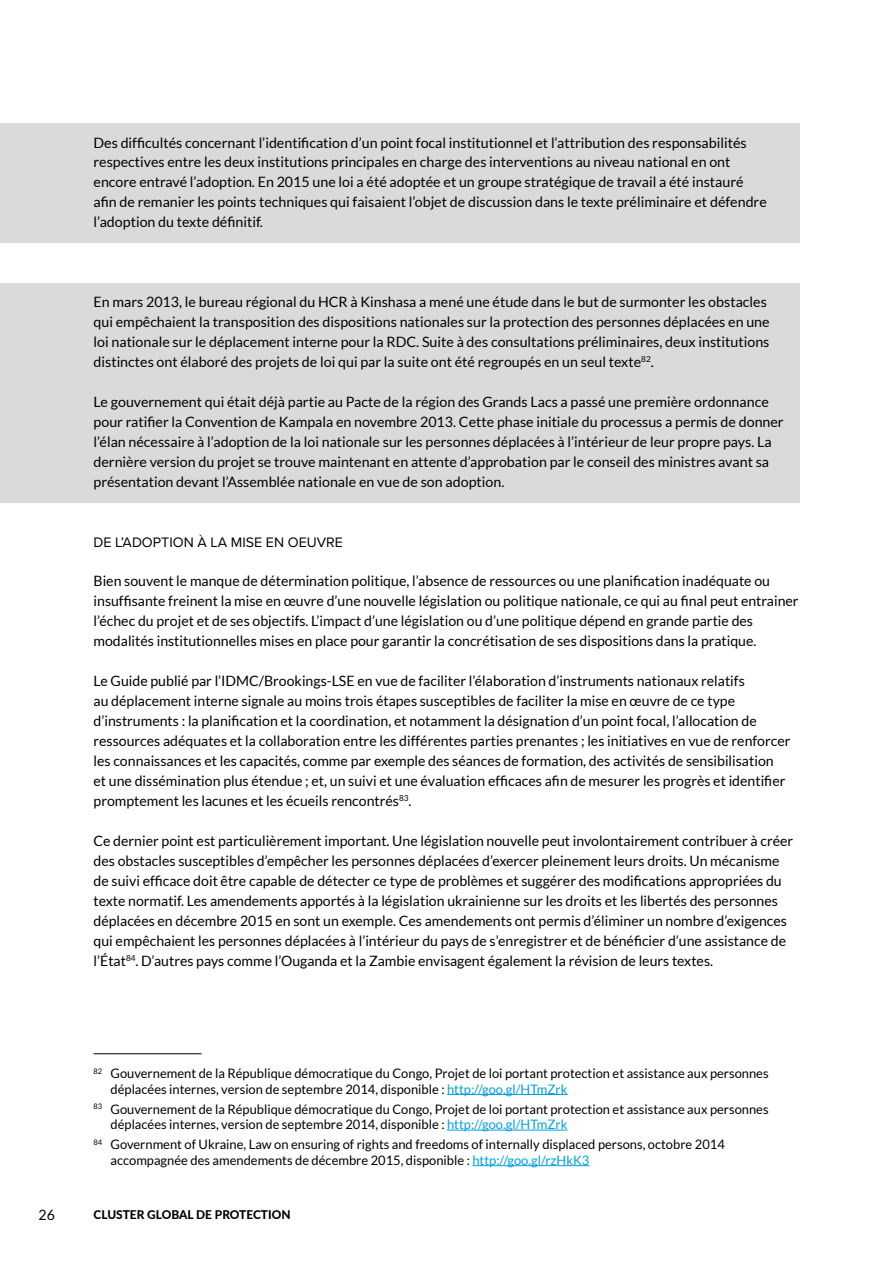
<style>
.page{position:relative;width:893px;height:1263px;background:#fff}
.page>*{position:absolute;margin:0;border:0;box-sizing:border-box;transform-origin:0 0}
.t1{font:14.25px/20px "Lato";color:#000}
.t2{font:14.25px "Proxima Nova";color:#000}
.t3{font:13.05px/15.6px "Lato";color:#000}
.t4{font:800 12px "Lato";color:#000}
.s1{color:#009fe3}
</style>
<div class="page">
<div style="left:0;top:123px;width:799px;height:120px;background:#dadada"></div>
<div style="left:0;top:283px;width:799px;height:219px;background:#dadada"></div>
<hr style="left:94px;top:1053px;width:108px;height:1px;background:#000">
<hr style="left:447px;top:1094px;width:121px;height:1px;background:#009fe3">
<hr style="left:447px;top:1130px;width:121px;height:1px;background:#009fe3">
<hr style="left:472px;top:1165px;width:117px;height:1px;background:#009fe3">
<p class="t1" style="left:94px;top:132px;width:675px">Des difficultés concernant l’identification d’un point focal institutionnel et l’attribution des responsabilités respectives entre les deux institutions principales en charge des interventions au niveau national en ont encore entravé l’adoption. En 2015 une loi a été adoptée et un groupe stratégique de travail a été instauré afin de remanier les points techniques qui faisaient l’objet de discussion dans le texte préliminaire et défendre l’adoption du texte définitif.</p>
<p class="t1" style="left:94px;top:292px;width:678px">En mars 2013, le bureau régional du HCR à Kinshasa a mené une étude dans le but de surmonter les obstacles qui empêchaient la transposition des dispositions nationales sur la protection des personnes déplacées en une loi nationale sur le déplacement interne pour la RDC. Suite à des consultations préliminaires, deux institutions distinctes ont élaboré des projets de loi qui par la suite ont été regroupés en un seul texte<sup>82</sup>.</p>
<p class="t1" style="left:94px;top:392px;width:692px">Le gouvernement qui était déjà partie au Pacte de la région des Grands Lacs a passé une première ordonnance pour ratifier la Convention de Kampala en novembre 2013. Cette phase initiale du processus a permis de donner l’élan nécessaire à l’adoption de la loi nationale sur les personnes déplacées à l’intérieur de leur propre pays. La dernière version du projet se trouve maintenant en attente d’approbation par le conseil des ministres avant sa présentation devant l’Assemblée nationale en vue de son adoption.</p>
<p class="t2" style="left:94px;top:533px;width:251px">DE L’ADOPTION À LA MISE EN OEUVRE</p>
<p class="t1" style="left:94px;top:571px;width:707px">Bien souvent le manque de détermination politique, l’absence de ressources ou une planification inadéquate ou insuffisante freinent la mise en œuvre d’une nouvelle législation ou politique nationale, ce qui au final peut entrainer l’échec du projet et de ses objectifs. L’impact d’une législation ou d’une politique dépend en grande partie des modalités institutionnelles mises en place pour garantir la concrétisation de ses dispositions dans la pratique.</p>
<p class="t1" style="left:94px;top:671px;width:698px">Le Guide publié par l’IDMC/Brookings-LSE en vue de faciliter l’élaboration d’instruments nationaux relatifs<br>au déplacement interne signale au moins trois étapes susceptibles de faciliter la mise en œuvre de ce type d’instruments : la planification et la coordination, et notamment la désignation d’un point focal, l’allocation de ressources adéquates et la collaboration entre les différentes parties prenantes ; les initiatives en vue de renforcer les connaissances et les capacités, comme par exemple des séances de formation, des activités de sensibilisation<br>et une dissémination plus étendue ; et, un suivi et une évaluation efficaces afin de mesurer les progrès et identifier promptement les lacunes et les écueils rencontrés<sup>83</sup>.</p>
<p class="t1" style="left:94px;top:831px;width:701px">Ce dernier point est particulièrement important. Une législation nouvelle peut involontairement contribuer à créer des obstacles susceptibles d’empêcher les personnes déplacées d’exercer pleinement leurs droits. Un mécanisme de suivi efficace doit être capable de détecter ce type de problèmes et suggérer des modifications appropriées du texte normatif. Les amendements apportés à la législation ukrainienne sur les droits et les libertés des personnes déplacées en décembre 2015 en sont un exemple. Ces amendements ont permis d’éliminer un nombre d’exigences qui empêchaient les personnes déplacées à l’intérieur du pays de s’enregistrer et de bénéficier d’une assistance de l’État<sup>84</sup>. D’autres pays comme l’Ouganda et la Zambie envisagent également la révision de leurs textes.</p>
<p class="t3" style="left:111px;top:1065px;width:660px;text-indent:-17px"><sup>82</sup> Gouvernement de la République démocratique du Congo, Projet de loi portant protection et assistance aux personnes déplacées internes, version de septembre 2014, disponible : <span class="s1">http://goo.gl/HTmZrk</span></p>
<p class="t3" style="left:111px;top:1101px;width:660px;text-indent:-17px"><sup>83</sup> Gouvernement de la République démocratique du Congo, Projet de loi portant protection et assistance aux personnes déplacées internes, version de septembre 2014, disponible : <span class="s1">http://goo.gl/HTmZrk</span></p>
<p class="t3" style="left:111px;top:1136px;width:616px;text-indent:-17px"><sup>84</sup> Government of Ukraine, Law on ensuring of rights and freedoms of internally displaced persons, octobre 2014 accompagnée des amendements de décembre 2015, disponible : <span class="s1">http://goo.gl/rzHkK3</span></p>
<p class="t1" style="left:39px;top:1204px;width:18px">26</p>
<p class="t4" style="left:94px;top:1205px;width:198px">CLUSTER GLOBAL DE PROTECTION</p>
</div>
